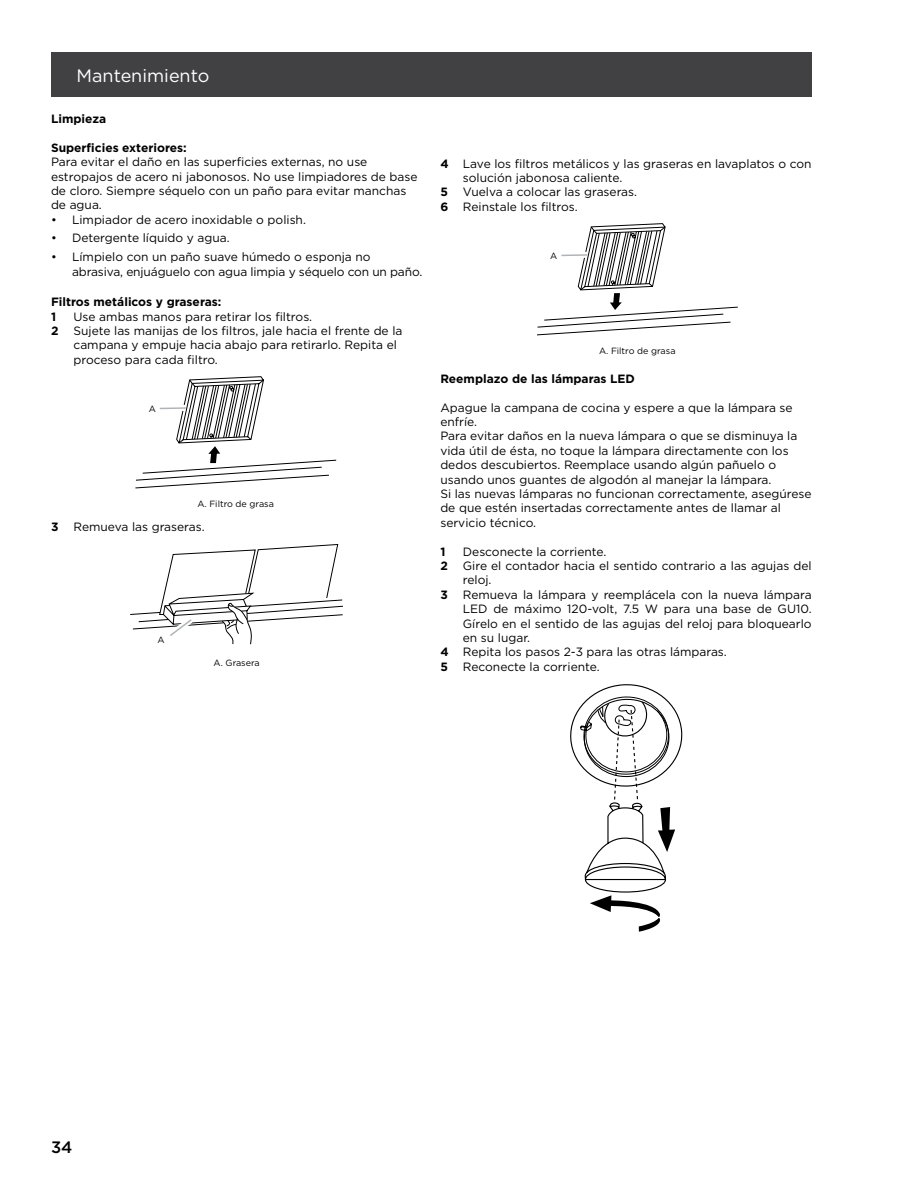
<style>
.page{position:relative;width:918px;height:1188px;background:#fff}
.page>*{position:absolute;margin:0;border:0;box-sizing:border-box;transform-origin:0 0}
.t1{font:18px "Gotham";color:#fff}
.t2{font:500 16.5px "Gotham";color:#000}
.t3{font:12px/14.4px "Gotham";color:#000}
.t4{font:700 12px/14.4px "Gotham";color:#000}
.t5{font:9px "Gotham";color:#000}
.s1{font-weight:700}
</style>
<div class="page">
<div style="left:51px;top:52px;width:761px;height:45px;background:#414042"></div>
<svg style="left:135px;top:376px;width:202px;height:112px"></svg>
<svg style="left:130px;top:544px;width:213px;height:101px"></svg>
<svg style="left:537px;top:223px;width:201px;height:112px"></svg>
<svg style="left:570px;top:684px;width:113px;height:248px"></svg>
<h1 class="t1" style="left:77px;top:64px;width:134px">Mantenimiento</h1>
<p class="t4" style="left:51px;top:111px;width:57px">Limpieza</p>
<p class="t4" style="left:51px;top:140px;width:137px">Superficies exteriores:</p>
<p class="t3" style="left:51px;top:155px;width:368px">Para evitar el daño en las superficies externas, no use estropajos de acero ni jabonosos. No use limpiadores de base de cloro. Siempre séquelo con un paño para evitar manchas de agua.</p>
<p class="t3" style="left:51px;top:212px;width:256px">• Limpiador de acero inoxidable o polish.</p>
<p class="t3" style="left:51px;top:231px;width:180px">• Detergente líquido y agua.</p>
<p class="t3" style="left:72px;top:249px;width:352px;text-indent:-21px">• Límpielo con un paño suave húmedo o esponja no abrasiva, enjuáguelo con agua limpia y séquelo con un paño.</p>
<p class="t4" style="left:51px;top:295px;width:172px">Filtros metálicos y graseras:<br>1</p>
<p class="t3" style="left:74px;top:309px;width:240px">Use ambas manos para retirar los filtros.</p>
<p class="t4" style="left:51px;top:323px;width:9px">2</p>
<p class="t3" style="left:74px;top:323px;width:330px">Sujete las manijas de los filtros, jale hacia el frente de la campana y empuje hacia abajo para retirarlo. Repita el proceso para cada filtro.</p>
<p class="t5" style="left:149px;top:403px;width:9px">A</p>
<p class="t5" style="left:197px;top:499px;width:78px">A. Filtro de grasa</p>
<p class="t4" style="left:51px;top:520px;width:9px">3</p>
<p class="t3" style="left:74px;top:519px;width:133px">Remueva las graseras.</p>
<p class="t5" style="left:158px;top:634px;width:9px">A</p>
<p class="t5" style="left:214px;top:657px;width:48px">A. Grasera</p>
<p class="t3" style="left:440px;top:156px;width:373px"><span class="s1">4</span> Lave los filtros metálicos y las graseras en lavaplatos o con</p>
<p class="t3" style="left:463px;top:170px;width:161px">solución jabonosa caliente.</p>
<p class="t3" style="left:440px;top:185px;width:198px"><span class="s1">5</span> Vuelva a colocar las graseras.</p>
<p class="t3" style="left:440px;top:199px;width:139px"><span class="s1">6</span> Reinstale los filtros.</p>
<p class="t5" style="left:550px;top:250px;width:9px">A</p>
<p class="t5" style="left:599px;top:345px;width:78px">A. Filtro de grasa</p>
<p class="t4" style="left:440px;top:371px;width:196px">Reemplazo de las lámparas LED</p>
<p class="t3" style="left:440px;top:400px;width:373px">Apague la campana de cocina y espere a que la lámpara se enfríe.<br>Para evitar daños en la nueva lámpara o que se disminuya la vida útil de ésta, no toque la lámpara directamente con los dedos descubiertos. Reemplace usando algún pañuelo o usando unos guantes de algodón al manejar la lámpara.<br>Si las nuevas lámparas no funcionan correctamente, asegúrese de que estén insertadas correctamente antes de llamar al servicio técnico.</p>
<p class="t4" style="left:440px;top:544px;width:7px">1</p>
<p class="t3" style="left:463px;top:544px;width:145px">Desconecte la corriente.</p>
<p class="t4" style="left:440px;top:559px;width:9px">2</p>
<p class="t3" style="left:463px;top:558px;width:350px">Gire el contador hacia el sentido contrario a las agujas del reloj.</p>
<p class="t4" style="left:440px;top:587px;width:9px">3</p>
<p class="t3" style="left:463px;top:587px;width:350px">Remueva la lámpara y reemplácela con la nueva lámpara</p>
<p class="t3" style="left:463px;top:602px;width:350px">LED de máximo 120-volt, 7.5 W para una base de GU10.</p>
<p class="t3" style="left:463px;top:616px;width:350px">Gírelo en el sentido de las agujas del reloj para bloquearlo</p>
<p class="t3" style="left:463px;top:630px;width:69px">en su lugar.</p>
<p class="t3" style="left:440px;top:645px;width:288px"><span class="s1">4</span> Repita los pasos 2-3 para las otras lámparas.</p>
<p class="t3" style="left:440px;top:659px;width:161px"><span class="s1">5</span> Reconecte la corriente.</p>
<h2 class="t2" style="left:51px;top:1136px;width:23px">34</h2>
</div>
